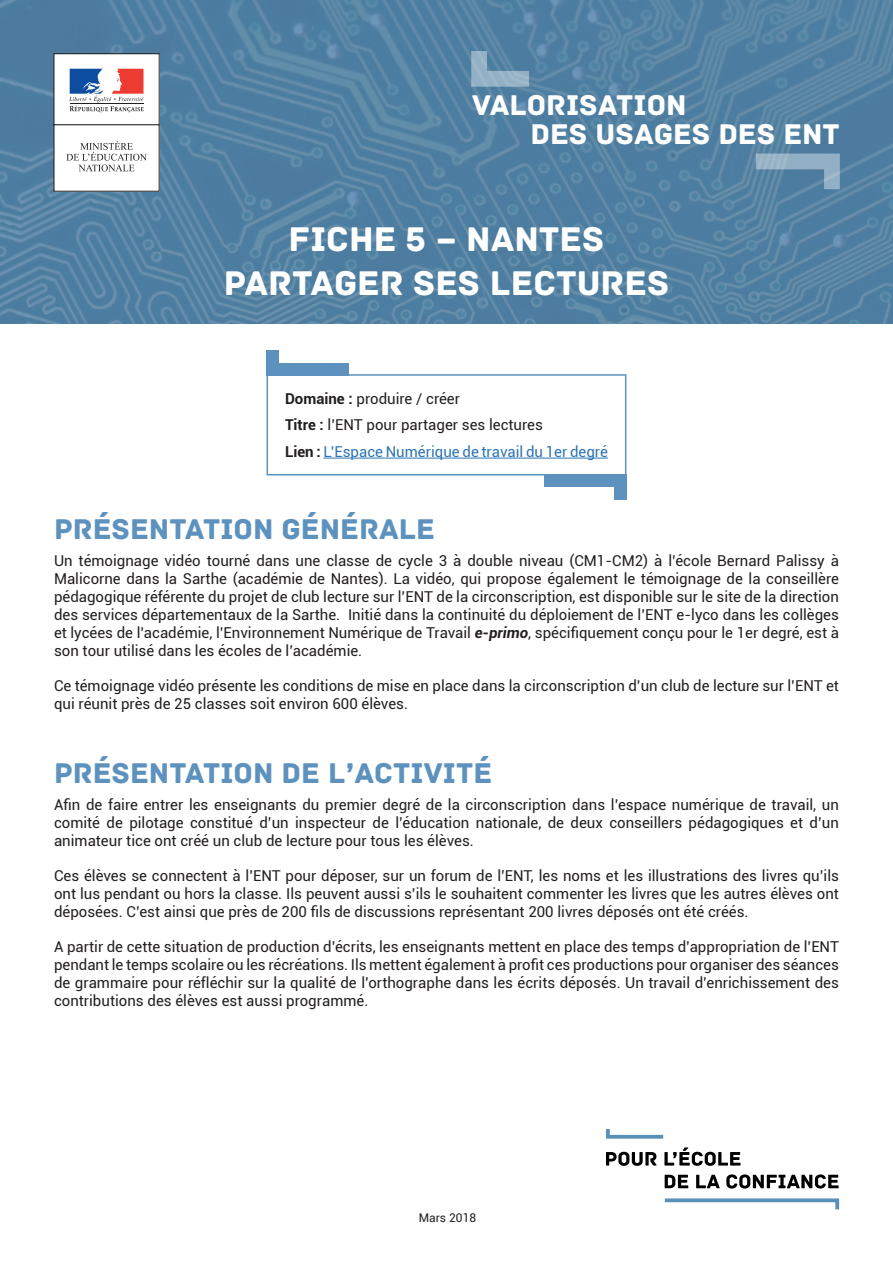
<style>
.page{position:relative;width:893px;height:1263px;background:#fff}
.page>*{position:absolute;margin:0;border:0;box-sizing:border-box;transform-origin:0 0}
.t1{font:36px/43.2px "Archive";color:#fff;text-align:center}
.Titre_1{font:30px "Archive";color:#5c92bd}
.t2{font:30px/28.5px "Archive";color:#fff}
.Encadré_début{font:15px/18px "Roboto";color:#231f20;text-align:justify}
.Encadré_début-2{font:15px "Roboto";color:#2e75b5}
.t3{font:12px "Roboto";color:#231f20}
.s1{font-weight:700}
.s2{font-weight:700;color:#231f20}
.s3{font-weight:700;font-style:italic}
</style>
<div class="page">
<img style="left:0;top:0;width:893px;height:323px">
<div style="left:54px;top:54px;width:105px;height:71px;background:#fff"></div>
<div style="left:54px;top:53px;width:106px;height:73px;border:1px solid #231f20"></div>
<svg style="left:69px;top:69px;width:75px;height:43px"></svg>
<hr style="left:70px;top:103px;width:73px;height:1px;background:#231f20">
<div style="left:54px;top:125px;width:105px;height:66px;background:#fff"></div>
<div style="left:53px;top:124px;width:107px;height:68px;border:1px solid #231f20"></div>
<svg style="left:66px;top:141px;width:81px;height:30px"></svg>
<svg style="left:471px;top:51px;width:58px;height:36px;background:#7a9eb7"></svg>
<svg style="left:756px;top:154px;width:84px;height:35px;background:#769ab5"></svg>
<svg style="left:665px;top:1174px;width:174px;height:14px"></svg>
<svg style="left:606px;top:1147px;width:134px;height:19px"></svg>
<svg style="left:664px;top:1198px;width:176px;height:12px"></svg>
<svg style="left:606px;top:1129px;width:58px;height:10px"></svg>
<hr style="left:323px;top:458px;width:285px;height:1px;background:#2e75b5">
<div style="left:267px;top:374px;width:359px;height:101px;border:2px solid #5c92bd"></div>
<div style="left:267px;top:350px;width:12px;height:26px;background:#5c92bd"></div>
<div style="left:267px;top:364px;width:81px;height:12px;background:#5c92bd"></div>
<div style="left:614px;top:474px;width:12px;height:26px;background:#5c92bd"></div>
<div style="left:544px;top:474px;width:82px;height:12px;background:#5c92bd"></div>
<h2 class="t2" style="left:530px;top:91px;width:311px;text-indent:-58px">VALORISATION<br>DES USAGES DES ENT</h2>
<h1 class="t1" style="left:224px;top:218px;width:447px">FICHE 5 – NANTES<br>PARTAGER SES LECTURES</h1>
<p class="Encadré_début" style="left:285px;top:389px;width:177px"><span class="s1">Domaine :</span> produire / créer</p>
<p class="Encadré_début" style="left:285px;top:416px;width:259px"><span class="s1">Titre :</span> l’ENT pour partager ses lectures</p>
<p class="Encadré_début-2" style="left:285px;top:441px;width:324px"><span class="s2">Lien :</span> L’Espace Numérique de travail du 1er degré</p>
<h1 class="Titre_1" style="left:54px;top:512px;width:382px">PRÉSENTATION GÉNÉRALE</h1>
<p class="Encadré_début" style="left:54px;top:551px;width:786px">Un témoignage vidéo tourné dans une classe de cycle 3 à double niveau (CM1-CM2) à l’école Bernard Palissy à Malicorne dans la Sarthe (académie de Nantes). La vidéo, qui propose également le témoignage de la conseillère pédagogique référente du projet de club lecture sur l’ENT de la circonscription, est disponible sur le site de la direction des services départementaux de la Sarthe. Initié dans la continuité du déploiement de l’ENT e-lyco dans les collèges et lycées de l’académie, l’Environnement Numérique de Travail <span class="s3">e-primo</span>, spécifiquement conçu pour le 1er degré, est à son tour utilisé dans les écoles de l’académie.</p>
<p class="Encadré_début" style="left:54px;top:676px;width:786px">Ce témoignage vidéo présente les conditions de mise en place dans la circonscription d’un club de lecture sur l’ENT et qui réunit près de 25 classes soit environ 600 élèves.</p>
<h1 class="Titre_1" style="left:54px;top:756px;width:440px">PRÉSENTATION DE L’ACTIVITÉ</h1>
<p class="Encadré_début" style="left:54px;top:795px;width:786px">Afin de faire entrer les enseignants du premier degré de la circonscription dans l’espace numérique de travail, un comité de pilotage constitué d’un inspecteur de l’éducation nationale, de deux conseillers pédagogiques et d’un animateur tice ont créé un club de lecture pour tous les élèves.</p>
<p class="Encadré_début" style="left:54px;top:866px;width:786px">Ces élèves se connectent à l’ENT pour déposer, sur un forum de l’ENT, les noms et les illustrations des livres qu’ils ont lus pendant ou hors la classe. Ils peuvent aussi s’ils le souhaitent commenter les livres que les autres élèves ont déposées. C’est ainsi que près de 200 fils de discussions représentant 200 livres déposés ont été créés.</p>
<p class="Encadré_début" style="left:54px;top:937px;width:786px">A partir de cette situation de production d’écrits, les enseignants mettent en place des temps d’appropriation de l’ENT pendant le temps scolaire ou les récréations. Ils mettent également à profit ces productions pour organiser des séances de grammaire pour réfléchir sur la qualité de l’orthographe dans les écrits déposés. Un travail d’enrichissement des contributions des élèves est aussi programmé.</p>
<p class="t3" style="left:419px;top:1209px;width:59px">Mars 2018</p>
</div>
